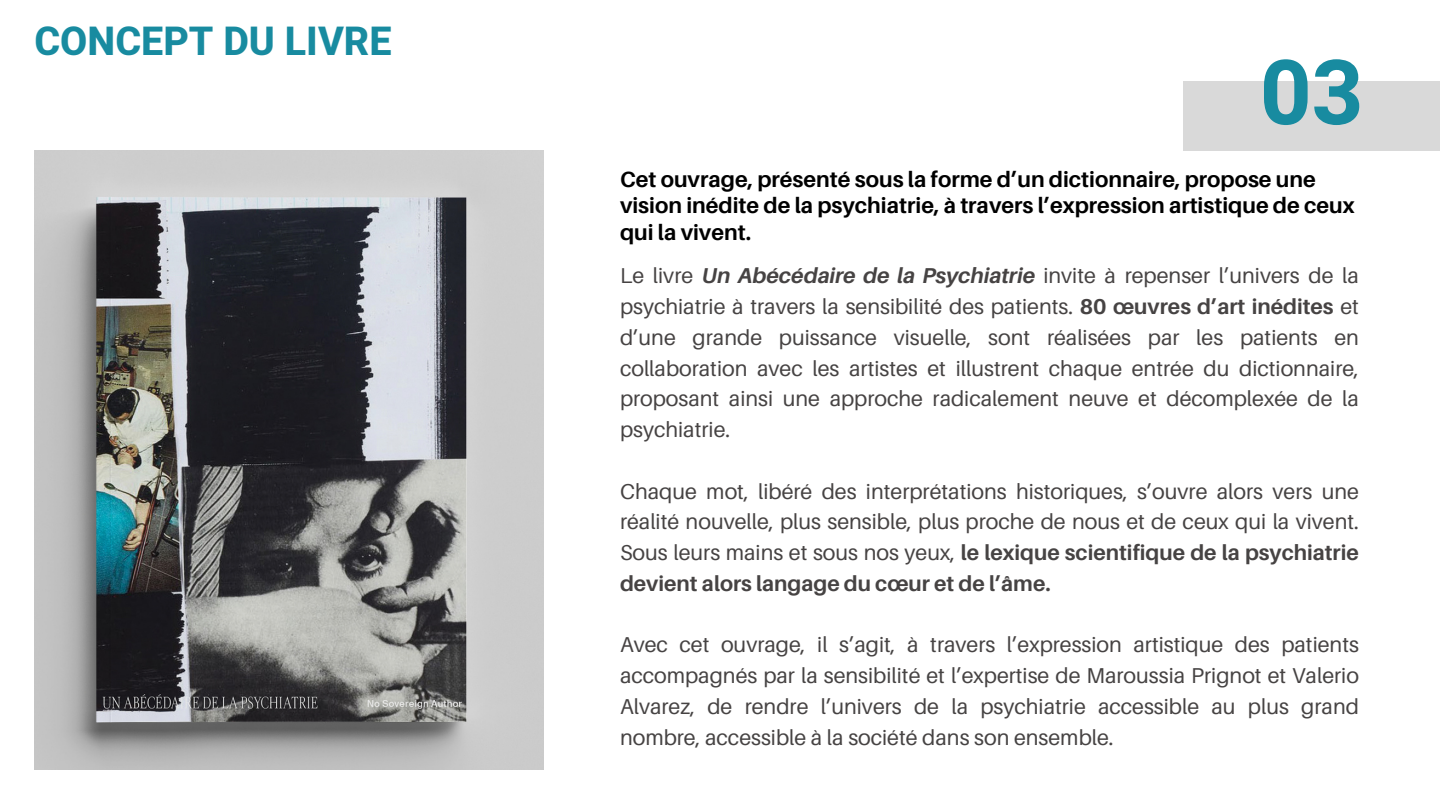
<style>
.page{position:relative;width:1440px;height:810px;background:#fff}
.page>*{position:absolute;margin:0;border:0;box-sizing:border-box;transform-origin:0 0}
.t1{font:700 90px "Heebo";color:#188ba0}
.t2{font:800 39.5px "Heebo";color:#188ba0}
.t3{font:700 22px/26.2px "Aileron";color:#000}
.t4{font:21.5px/30.8px "Aileron";color:#464343;text-align:justify}
.s1{font-weight:700;font-style:italic}
.s2{font-weight:700}
</style>
<div class="page">
<div style="left:1183px;top:81px;width:257px;height:70px;background:#d9d9d9"></div>
<img style="left:34px;top:150px;width:510px;height:620px">
<p class="t2" style="left:34px;top:13px;width:359px">CONCEPT DU LIVRE</p>
<p class="t1" style="left:1260px;top:30px;width:105px">03</p>
<p class="t3" style="left:620px;top:166px;width:736px">Cet ouvrage, présenté sous la forme d’un dictionnaire, propose une vision inédite de la psychiatrie, à travers l’expression artistique de ceux qui la vivent.</p>
<p class="t4" style="left:620px;top:260px;width:740px">Le livre <span class="s1">Un Abécédaire de la Psychiatrie</span> invite à repenser l’univers de la psychiatrie à travers la sensibilité des patients. <span class="s2">80 œuvres d’art inédites</span> et d’une grande puissance visuelle, sont réalisées par les patients en collaboration avec les artistes et illustrent chaque entrée du dictionnaire, proposant ainsi une approche radicalement neuve et décomplexée de la psychiatrie.</p>
<p class="t4" style="left:620px;top:475px;width:740px">Chaque mot, libéré des interprétations historiques, s’ouvre alors vers une réalité nouvelle, plus sensible, plus proche de nous et de ceux qui la vivent.<br>Sous leurs mains et sous nos yeux, <span class="s2">le lexique scientifique de la psychiatrie devient alors langage du cœur et de l’âme.</span></p>
<p class="t4" style="left:620px;top:629px;width:740px">Avec cet ouvrage, il s’agit, à travers l’expression artistique des patients accompagnés par la sensibilité et l’expertise de Maroussia Prignot et Valerio Alvarez, de rendre l’univers de la psychiatrie accessible au plus grand nombre, accessible à la société dans son ensemble.</p>
</div>
